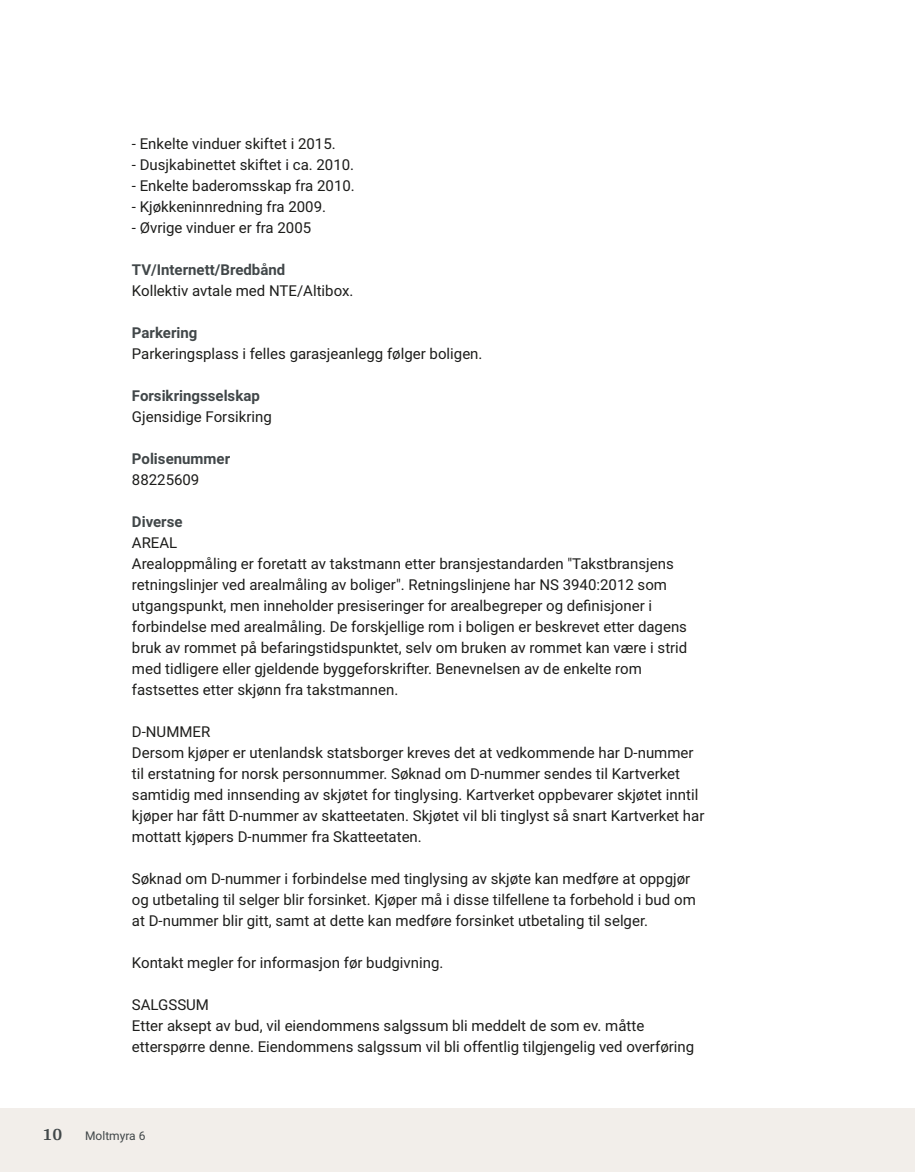
<style>
.page{position:relative;width:915px;height:1172px;background:#fff}
.page>*{position:absolute;margin:0;border:0;box-sizing:border-box;transform-origin:0 0}
.t1{font:700 18px "Arya";color:#414749}
.t2{font:15px/21px "Roboto Vitec";color:#1d1d1b}
.t3{font:700 15px "Roboto Vitec";color:#414749}
.t4{font:12px "Roboto Vitec";color:#414749}
</style>
<div class="page">
<div style="left:0;top:1108px;width:914px;height:64px;background:#f2eeea"></div>
<p class="t2" style="left:132px;top:132px;width:224px">‑ Enkelte vinduer skiftet i 2015.<br>‑ Dusjkabinettet skiftet i ca. 2010. ‑ Enkelte baderomsskap fra 2010. ‑ Kjøkkeninnredning fra 2009.<br>‑ Øvrige vinduer er fra 2005</p>
<p class="t3" style="left:132px;top:259px;width:155px">TV/Internett/Bredbånd</p>
<p class="t2" style="left:132px;top:279px;width:223px">Kollektiv avtale med NTE/Altibox.</p>
<p class="t3" style="left:132px;top:322px;width:67px">Parkering</p>
<p class="t2" style="left:132px;top:342px;width:352px">Parkeringsplass i felles garasjeanlegg følger boligen.</p>
<p class="t3" style="left:132px;top:385px;width:129px">Forsikringsselskap</p>
<p class="t2" style="left:132px;top:405px;width:141px">Gjensidige Forsikring</p>
<p class="t3" style="left:132px;top:448px;width:100px">Polisenummer</p>
<p class="t2" style="left:132px;top:468px;width:69px">88225609</p>
<p class="t3" style="left:132px;top:511px;width:52px">Diverse</p>
<p class="t2" style="left:132px;top:531px;width:557px">AREAL<br>Arealoppmåling er foretatt av takstmann etter bransjestandarden "Takstbransjens retningslinjer ved arealmåling av boliger". Retningslinjene har NS 3940:2012 som utgangspunkt, men inneholder presiseringer for arealbegreper og definisjoner i forbindelse med arealmåling. De forskjellige rom i boligen er beskrevet etter dagens bruk av rommet på befaringstidspunktet, selv om bruken av rommet kan være i strid med tidligere eller gjeldende byggeforskrifter. Benevnelsen av de enkelte rom fastsettes etter skjønn fra takstmannen.</p>
<p class="t2" style="left:132px;top:720px;width:574px">D‑NUMMER<br>Dersom kjøper er utenlandsk statsborger kreves det at vedkommende har D‑nummer til erstatning for norsk personnummer. Søknad om D‑nummer sendes til Kartverket samtidig med innsending av skjøtet for tinglysing. Kartverket oppbevarer skjøtet inntil kjøper har fått D‑nummer av skatteetaten. Skjøtet vil bli tinglyst så snart Kartverket har mottatt kjøpers D‑nummer fra Skatteetaten.</p>
<p class="t2" style="left:132px;top:867px;width:565px">Søknad om D‑nummer i forbindelse med tinglysing av skjøte kan medføre at oppgjør og utbetaling til selger blir forsinket. Kjøper må i disse tilfellene ta forbehold i bud om at D‑nummer blir gitt, samt at dette kan medføre forsinket utbetaling til selger.</p>
<p class="t2" style="left:132px;top:951px;width:313px">Kontakt megler for informasjon før budgivning.</p>
<p class="t2" style="left:132px;top:993px;width:563px">SALGSSUM<br>Etter aksept av bud, vil eiendommens salgssum bli meddelt de som ev. måtte etterspørre denne. Eiendommens salgssum vil bli offentlig tilgjengelig ved overføring</p>
<p class="t1" style="left:43px;top:1123px;width:21px">10</p>
<p class="t4" style="left:85px;top:1127px;width:62px">Moltmyra 6</p>
</div>
